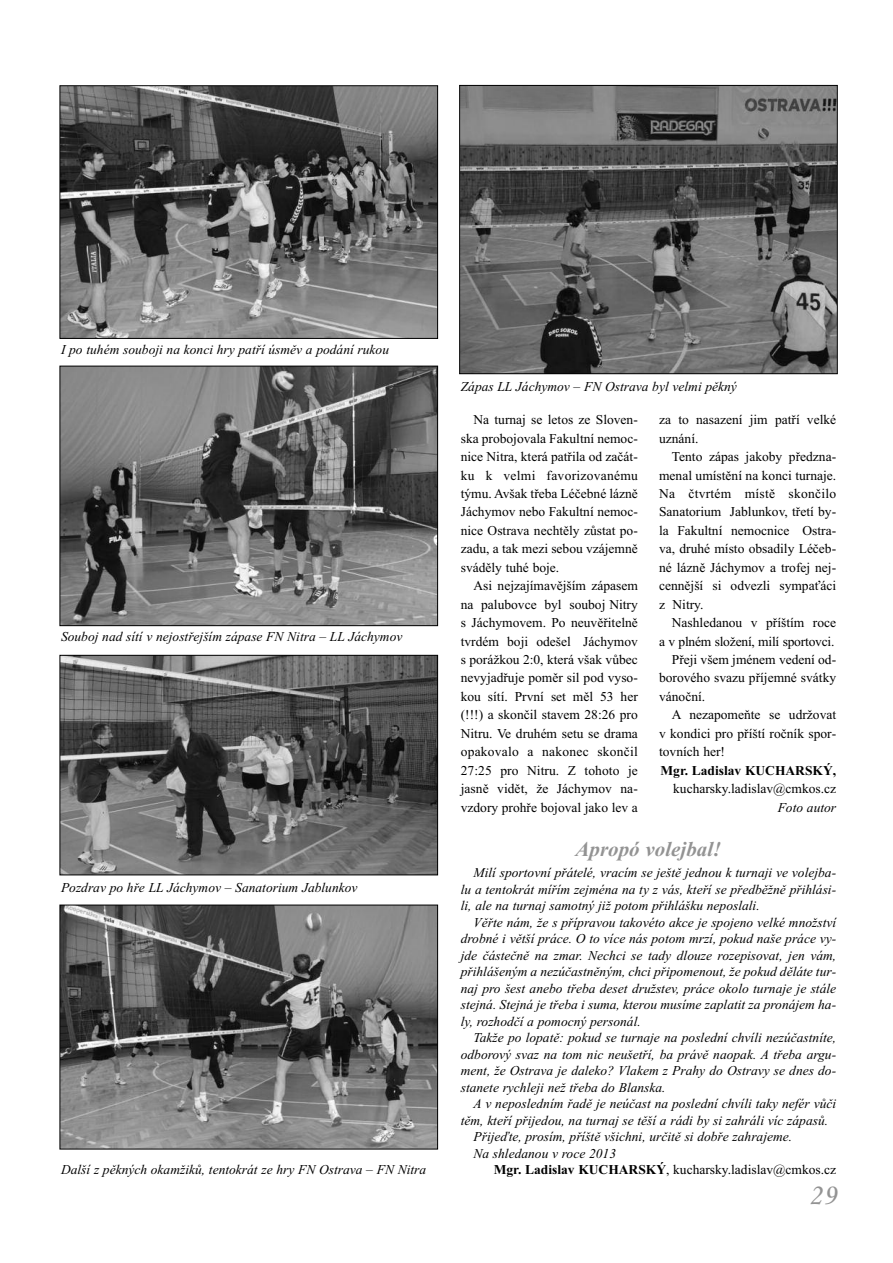
<style>
.page{position:relative;width:893px;height:1263px;background:#fff}
.page>*{position:absolute;margin:0;border:0;box-sizing:border-box;transform-origin:0 0}
.t1{font:30px "Monotype Corsiva";color:#939393}
.t2{font:italic 700 21px "Times New Roman";color:#939393}
.t3{font:italic 13.5px/16.5px "Times New Roman";color:#000;text-align:justify}
.t4{font:13.5px/18.5px "Times New Roman";color:#000;text-align:justify}
.t5{font:700 13.5px "Times New Roman";color:#000}
.s1{font-weight:700}
</style>
<div class="page">
<img style="left:62px;top:368px;width:374px;height:256px">
<div style="left:60px;top:366px;width:378px;height:260px;border:1px solid #000"></div>
<img style="left:62px;top:87px;width:374px;height:250px">
<div style="left:60px;top:85px;width:378px;height:254px;border:1px solid #000"></div>
<img style="left:461px;top:87px;width:375px;height:285px">
<div style="left:459px;top:85px;width:379px;height:289px;border:1px solid #000"></div>
<img style="left:62px;top:907px;width:374px;height:240px">
<div style="left:60px;top:905px;width:378px;height:244px;border:1px solid #000"></div>
<img style="left:62px;top:657px;width:374px;height:216px">
<div style="left:60px;top:655px;width:378px;height:220px;border:1px solid #000"></div>
<p class="t3" style="left:61px;top:341px;width:330px">I po tuhém souboji na konci hry patří úsměv a podání rukou</p>
<p class="t3" style="left:61px;top:628px;width:343px">Souboj nad sítí v nejostřejším zápase FN Nitra – LL Jáchymov</p>
<p class="t3" style="left:61px;top:879px;width:298px">Pozdrav po hře LL Jáchymov – Sanatorium Jablunkov</p>
<p class="t3" style="left:61px;top:1161px;width:367px">Další z pěkných okamžiků, tentokrát ze hry FN Ostrava – FN Nitra</p>
<p class="t3" style="left:461px;top:378px;width:278px">Zápas LL Jáchymov – FN Ostrava byl velmi pěkný</p>
<p class="t4" style="left:461px;top:410px;width:179px;text-indent:13px">Na turnaj se letos ze Sloven&shy;ska probojovala Fakultní nemoc&shy;nice Nitra, která patřila od začát&shy;ku k velmi favorizovanému týmu. Avšak třeba Léčebné lázně Jáchymov nebo Fakultní nemoc&shy;nice Ostrava nechtěly zůstat po&shy;zadu, a tak mezi sebou vzájemně sváděly tuhé boje.</p>
<p class="t4" style="left:461px;top:576px;width:179px;text-indent:13px">Asi nejzajímavějším zápasem na palubovce byl souboj Nitry s Jáchymovem. Po neuvěřitelně tvrdém boji odešel Jáchymov s porážkou 2:0, která však vůbec nevyjadřuje poměr sil pod vyso&shy;kou sítí. První set měl 53 her (!!!) a skončil stavem 28:26 pro Nitru. Ve druhém setu se drama opakovalo a nakonec skončil 27:25 pro Nitru. Z tohoto je jasně vidět, že Jáchymov na&shy;vzdory prohře bojoval jako lev a</p>
<p class="t4" style="left:659px;top:410px;width:179px">za to nasazení jim patří velké uznání.</p>
<p class="t4" style="left:659px;top:447px;width:179px;text-indent:13px">Tento zápas jakoby předzna&shy;menal umístění na konci turnaje.<br>Na čtvrtém místě skončilo Sanatorium Jablunkov, třetí by&shy;la Fakultní nemocnice Ostra&shy;va, druhé místo obsadily Léčeb&shy;né lázně Jáchymov a trofej nej&shy;cennější si odvezli sympaťáci z Nitry.</p>
<p class="t4" style="left:672px;top:613px;width:166px">Nashledanou v příštím roce</p>
<p class="t4" style="left:659px;top:632px;width:177px">a v plném složení, milí sportovci.</p>
<p class="t4" style="left:672px;top:650px;width:166px">Přeji všem jménem vedení od-</p>
<p class="t4" style="left:659px;top:669px;width:179px">borového svazu příjemné svátky</p>
<p class="t4" style="left:659px;top:687px;width:48px">vánoční.</p>
<p class="t4" style="left:672px;top:705px;width:166px">A nezapomeňte se udržovat</p>
<p class="t4" style="left:659px;top:724px;width:179px">v kondici pro příští ročník spor-</p>
<p class="t4" style="left:659px;top:742px;width:67px">tovních her!</p>
<p class="t5" style="left:660px;top:762px;width:177px">Mgr. Ladislav KUCHARSKÝ,</p>
<p class="t4" style="left:673px;top:779px;width:165px">kucharsky.ladislav@cmkos.cz</p>
<p class="t3" style="left:778px;top:799px;width:60px">Foto autor</p>
<h2 class="t2" style="left:576px;top:837px;width:147px">Apropó volejbal!</h2>
<p class="t3" style="left:461px;top:864px;width:377px;text-indent:13px">Milí sportovní přátelé, vracím se ještě jednou k turnaji ve volejba&shy;lu a tentokrát mířím zejména na ty z vás, kteří se předběžně přihlási&shy;li, ale na turnaj samotný již potom přihlášku neposlali.</p>
<p class="t3" style="left:461px;top:914px;width:377px;text-indent:13px">Věřte nám, že s přípravou takovéto akce je spojeno velké množství drobné i větší práce. O to více nás potom mrzí, pokud naše práce vy&shy;jde částečně na zmar. Nechci se tady dlouze rozepisovat, jen vám, přihlášeným a nezúčastněným, chci připomenout, že pokud děláte tur&shy;naj pro šest anebo třeba deset družstev, práce okolo turnaje je stále stejná. Stejná je třeba i suma, kterou musíme zaplatit za pronájem ha&shy;ly, rozhodčí a pomocný personál.</p>
<p class="t3" style="left:461px;top:1029px;width:377px;text-indent:13px">Takže po lopatě: pokud se turnaje na poslední chvíli nezúčastníte, odborový svaz na tom nic neušetří, ba právě naopak. A třeba argu&shy;ment, že Ostrava je daleko? Vlakem z Prahy do Ostravy se dnes do&shy;stanete rychleji než třeba do Blanska.</p>
<p class="t3" style="left:473px;top:1095px;width:364px">A v neposledním řadě je neúčast na poslední chvíli taky nefér vůči</p>
<p class="t3" style="left:461px;top:1112px;width:369px">těm, kteří přijedou, na turnaj se těší a rádi by si zahráli víc zápasů.</p>
<p class="t3" style="left:473px;top:1128px;width:320px">Přijeďte, prosím, příště všichni, určitě si dobře zahrajeme.</p>
<p class="t3" style="left:473px;top:1145px;width:144px">Na shledanou v roce 2013</p>
<p class="t4" style="left:494px;top:1160px;width:344px"><span class="s1">Mgr. Ladislav KUCHARSKÝ</span>, kucharsky.ladislav@cmkos.cz</p>
<h1 class="t1" style="left:808px;top:1176px;width:29px">29</h1>
</div>
